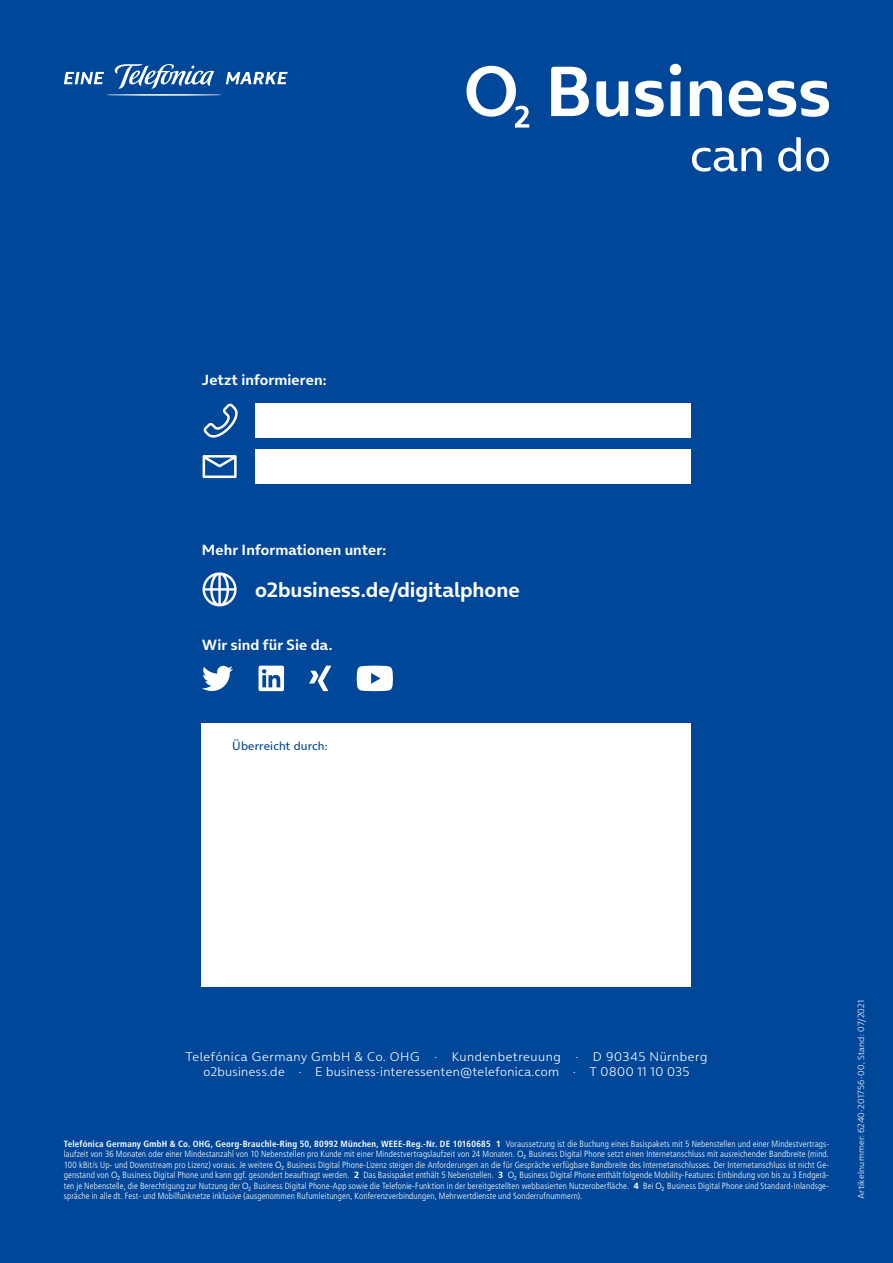
<style>
.page{position:relative;width:893px;height:1263px;background:#004799}
.page>*{position:absolute;margin:0;border:0;box-sizing:border-box;transform-origin:0 0}
.t1{font:700 21px "On Air";letter-spacing:-.005em;color:#fff}
.t2{font:700 15px "On Air";letter-spacing:.005em;color:#fff}
.t3{font:300 12.75px/15.8px "On Air";letter-spacing:.035em;color:#fff;text-align:center}
.t4{font:12px "On Air";letter-spacing:.01em;color:#004799}
.t5{font:300 condensed 9px/10.5px "Frutiger LT";letter-spacing:.015em;color:#fff;text-align:justify}
.t6{font:300 9px "On Air";letter-spacing:.02em;color:#fff}
.s1{font-weight:700}
.s2{font-family:"O2 Frutiger";font-weight:700;font-stretch:normal}
.s3{font-family:"O2 Frutiger";font-stretch:normal}
</style>
<div class="page">
<div style="left:202px;top:723px;width:489px;height:264px;background:#fff"></div>
<svg style="left:357px;top:666px;width:36px;height:25px"></svg>
<svg style="left:309px;top:666px;width:22px;height:25px"></svg>
<svg style="left:259px;top:666px;width:25px;height:25px"></svg>
<svg style="left:202px;top:666px;width:31px;height:25px"></svg>
<div style="left:255px;top:450px;width:436px;height:34px;background:#fff"></div>
<div style="left:255px;top:404px;width:436px;height:34px;background:#fff"></div>
<svg style="left:203px;top:403px;width:35px;height:35px"></svg>
<svg style="left:203px;top:455px;width:34px;height:23px"></svg>
<svg style="left:203px;top:572px;width:34px;height:34px"></svg>
<svg style="left:466px;top:64px;width:363px;height:108px"></svg>
<svg style="left:64px;top:64px;width:224px;height:32px"></svg>
<h2 class="t2" style="left:202px;top:367px;width:126px">Jetzt informieren:</h2>
<h2 class="t2" style="left:202px;top:537px;width:186px">Mehr Informationen unter:</h2>
<h1 class="t1" style="left:255px;top:571px;width:266px">o2business.de/digitalphone</h1>
<h2 class="t2" style="left:202px;top:632px;width:132px">Wir sind für Sie da.</h2>
<h3 class="t4" style="left:232px;top:737px;width:97px">Überreicht durch:</h3>
<h3 class="t3" style="left:185px;top:1047px;width:523px">Telefónica Germany GmbH &amp; Co. OHG . Kundenbetreuung . D 90345 Nürnberg o2business.de . E business-interessenten@telefonica.com . T 0800 11 10 035</h3>
<p class="t5" style="left:64px;top:1138px;width:767px"><span class="s1">Telefónica Germany GmbH &amp; Co. OHG, Georg-Brauchle-Ring 50, 80992 München, WEEE-Reg.-Nr. DE 10160685</span> <span class="s2">1</span> Voraussetzung ist die Buchung eines Basispakets mit 5 Nebenstellen und einer Mindestvertrags&shy;laufzeit von 36 Monaten oder einer Mindestanzahl von 10 Nebenstellen pro Kunde mit einer Mindestvertragslaufzeit von 24 Monaten. <span class="s3">œ</span> Business Digital Phone setzt einen Internetanschluss mit ausreichender Bandbreite (mind.<br>100 kBit/s Up- und Downstream pro Lizenz) voraus. Je weitere <span class="s3">œ</span> Business Digital Phone-Lizenz steigen die Anforderungen an die für Gespräche verfügbare Bandbreite des Internetanschlusses. Der Internetanschluss ist nicht Ge&shy;genstand von <span class="s3">œ</span> Business Digital Phone und kann ggf. gesondert beauftragt werden. <span class="s2">2</span> Das Basispaket enthält 5 Nebenstellen. <span class="s2">3</span> <span class="s3">œ</span> Business Digital Phone enthält folgende Mobility-Features: Einbindung von bis zu 3 Endgerä&shy;ten je Nebenstelle, die Berechtigung zur Nutzung der <span class="s3">œ</span> Business Digital Phone-App sowie die Telefonie-Funktion in der bereitgestellten webbasierten Nutzeroberfläche. <span class="s2">4</span> Bei <span class="s3">œ</span> Business Digital Phone sind Standard-Inlandsge&shy;spräche in alle dt. Fest- und Mobilfunknetze inklusive (ausgenommen Rufumleitungen, Konferenzverbindungen, Mehrwertdienste und Sonderrufnummern).</p>
<p class="t6" style="left:854px;top:1199px;width:201px;rotate:-90deg">Artikelnummer: 6240-201756-00, Stand: 07/2021</p>
</div>
